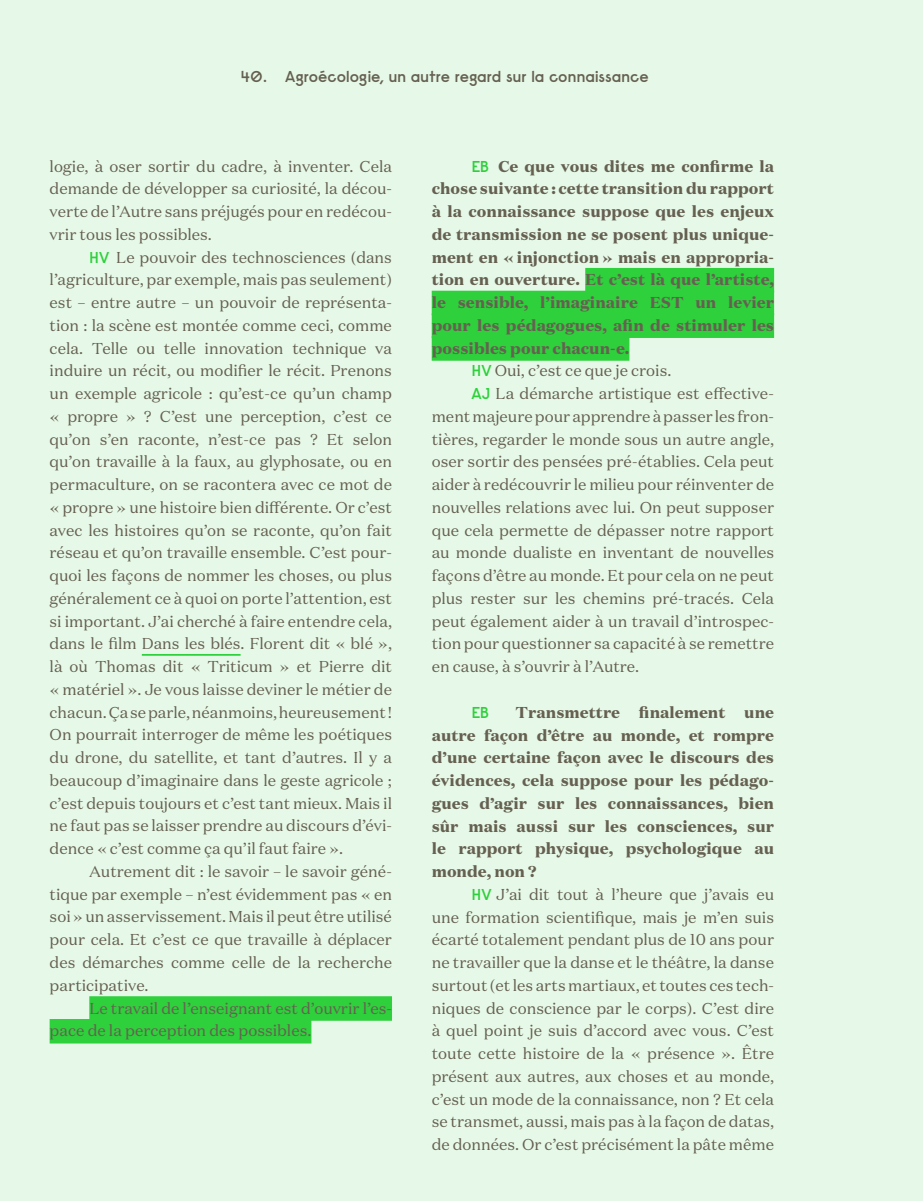
<style>
.page{position:relative;width:923px;height:1201px;background:#fff}
.page>*{position:absolute;margin:0;border:0;box-sizing:border-box;transform-origin:0 0}
.t1{font:15.75px "Domaine Text";color:#666051}
.t2{font:900 15.75px "Domaine Text";color:#666051}
.t3{font:600 15.75px "Raisonne";letter-spacing:-.005em;color:#666051}
.t4{font:600 15.75px "Raisonne";color:#2ed03c}
.s1{font-family:"Raisonne";font-weight:600;color:#2ed03c}
</style>
<div class="page">
<div style="left:0;top:0;width:923px;height:1200px;background:#e6f9e8"></div>
<hr style="left:142px;top:654px;width:99px;height:1px;background:#2ed03c">
<div style="left:89px;top:996px;width:303px;height:24px;background:#2ed03c"></div>
<div style="left:50px;top:1019px;width:261px;height:24px;background:#2ed03c"></div>
<div style="left:585px;top:268px;width:189px;height:24px;background:#2ed03c"></div>
<div style="left:432px;top:291px;width:342px;height:24px;background:#2ed03c"></div>
<div style="left:432px;top:313px;width:342px;height:25px;background:#2ed03c"></div>
<div style="left:432px;top:336px;width:197px;height:25px;background:#2ed03c"></div>
<p class="t3" style="left:241px;top:67px;width:409px">40. Agroécologie, un autre regard sur la connaissance</p>
<p class="t1" style="left:50px;top:156px;width:344px">logie, à oser sortir du cadre, à inventer. Cela</p>
<p class="t1" style="left:50px;top:179px;width:344px">demande de développer sa curiosité, la décou-</p>
<p class="t1" style="left:50px;top:202px;width:344px">verte de l’Autre sans préjugés pour en redécou-</p>
<p class="t1" style="left:50px;top:224px;width:164px">vrir tous les possibles.</p>
<p class="t1" style="left:89px;top:247px;width:304px"><span class="s1">HV</span> Le pouvoir des technosciences (dans</p>
<p class="t1" style="left:50px;top:270px;width:344px">l’agriculture, par exemple, mais pas seulement)</p>
<p class="t1" style="left:50px;top:293px;width:344px">est – entre autre – un pouvoir de représenta-</p>
<p class="t1" style="left:50px;top:315px;width:344px">tion : la scène est montée comme ceci, comme</p>
<p class="t1" style="left:50px;top:338px;width:344px">cela. Telle ou telle innovation technique va</p>
<p class="t1" style="left:50px;top:361px;width:344px">induire un récit, ou modifier le récit. Prenons</p>
<p class="t1" style="left:50px;top:384px;width:344px">un exemple agricole : qu’est-ce qu’un champ</p>
<p class="t1" style="left:50px;top:406px;width:344px">« propre » ? C’est une perception, c’est ce</p>
<p class="t1" style="left:50px;top:429px;width:344px">qu’on s’en raconte, n’est-ce pas ? Et selon</p>
<p class="t1" style="left:50px;top:452px;width:344px">qu’on travaille à la faux, au glyphosate, ou en</p>
<p class="t1" style="left:50px;top:474px;width:344px">permaculture, on se racontera avec ce mot de</p>
<p class="t1" style="left:50px;top:497px;width:344px">« propre » une histoire bien différente. Or c’est</p>
<p class="t1" style="left:50px;top:520px;width:344px">avec les histoires qu’on se raconte, qu’on fait</p>
<p class="t1" style="left:50px;top:543px;width:344px">réseau et qu’on travaille ensemble. C’est pour-</p>
<p class="t1" style="left:50px;top:565px;width:344px">quoi les façons de nommer les choses, ou plus</p>
<p class="t1" style="left:50px;top:588px;width:344px">généralement ce à quoi on porte l’attention, est</p>
<p class="t1" style="left:50px;top:611px;width:344px">si important. J’ai cherché à faire entendre cela,</p>
<p class="t1" style="left:50px;top:634px;width:344px">dans le film Dans les blés. Florent dit « blé »,</p>
<p class="t1" style="left:50px;top:656px;width:344px">là où Thomas dit « Triticum » et Pierre dit</p>
<p class="t1" style="left:50px;top:679px;width:344px">« matériel ». Je vous laisse deviner le métier de</p>
<p class="t1" style="left:50px;top:702px;width:344px">chacun. Ça se parle, néanmoins, heureusement !</p>
<p class="t1" style="left:50px;top:725px;width:344px">On pourrait interroger de même les poétiques</p>
<p class="t1" style="left:50px;top:747px;width:344px">du drone, du satellite, et tant d’autres. Il y a</p>
<p class="t1" style="left:50px;top:770px;width:344px">beaucoup d’imaginaire dans le geste agricole ;</p>
<p class="t1" style="left:50px;top:793px;width:344px">c’est depuis toujours et c’est tant mieux. Mais il</p>
<p class="t1" style="left:50px;top:816px;width:344px">ne faut pas se laisser prendre au discours d’évi-</p>
<p class="t1" style="left:50px;top:838px;width:295px">dence « c’est comme ça qu’il faut faire ».</p>
<p class="t1" style="left:89px;top:861px;width:304px">Autrement dit : le savoir – le savoir géné-</p>
<p class="t1" style="left:50px;top:884px;width:344px">tique par exemple – n’est évidemment pas « en</p>
<p class="t1" style="left:50px;top:907px;width:344px">soi » un asservissement. Mais il peut être utilisé</p>
<p class="t1" style="left:50px;top:929px;width:344px">pour cela. Et c’est ce que travaille à déplacer</p>
<p class="t1" style="left:50px;top:952px;width:344px">des démarches comme celle de la recherche</p>
<p class="t1" style="left:50px;top:975px;width:100px">participative.</p>
<p class="t1" style="left:89px;top:998px;width:304px">Le travail de l’enseignant est d’ouvrir l’es-</p>
<p class="t1" style="left:50px;top:1020px;width:263px">pace de la perception des possibles.</p>
<p class="t2" style="left:471px;top:156px;width:304px"><span class="s1">EB</span> Ce que vous dites me confirme la</p>
<p class="t2" style="left:432px;top:178px;width:344px">chose suivante : cette transition du rapport</p>
<p class="t2" style="left:432px;top:201px;width:344px">à la connaissance suppose que les enjeux</p>
<p class="t2" style="left:432px;top:224px;width:344px">de transmission ne se posent plus unique-</p>
<p class="t2" style="left:432px;top:247px;width:344px">ment en « injonction » mais en appropria-</p>
<p class="t2" style="left:432px;top:269px;width:344px">tion en ouverture. Et c’est là que l’artiste,</p>
<p class="t2" style="left:432px;top:292px;width:344px">le sensible, l’imaginaire EST un levier</p>
<p class="t2" style="left:432px;top:315px;width:344px">pour les pédagogues, afin de stimuler les</p>
<p class="t2" style="left:432px;top:338px;width:199px">possibles pour chacun-e.</p>
<p class="t1" style="left:471px;top:361px;width:201px"><span class="s1">HV</span> Oui, c’est ce que je crois.</p>
<p class="t1" style="left:471px;top:384px;width:304px"><span class="s1">AJ</span> La démarche artistique est effective-</p>
<p class="t1" style="left:432px;top:406px;width:344px">ment majeure pour apprendre à passer les fron-</p>
<p class="t1" style="left:432px;top:429px;width:344px">tières, regarder le monde sous un autre angle,</p>
<p class="t1" style="left:432px;top:452px;width:344px">oser sortir des pensées pré-établies. Cela peut</p>
<p class="t1" style="left:432px;top:475px;width:344px">aider à redécouvrir le milieu pour réinventer de</p>
<p class="t1" style="left:432px;top:497px;width:344px">nouvelles relations avec lui. On peut supposer</p>
<p class="t1" style="left:432px;top:520px;width:344px">que cela permette de dépasser notre rapport</p>
<p class="t1" style="left:432px;top:543px;width:344px">au monde dualiste en inventant de nouvelles</p>
<p class="t1" style="left:432px;top:565px;width:344px">façons d’être au monde. Et pour cela on ne peut</p>
<p class="t1" style="left:432px;top:588px;width:344px">plus rester sur les chemins pré-tracés. Cela</p>
<p class="t1" style="left:432px;top:611px;width:344px">peut également aider à un travail d’introspec-</p>
<p class="t1" style="left:432px;top:634px;width:344px">tion pour questionner sa capacité à se remettre</p>
<p class="t1" style="left:432px;top:656px;width:209px">en cause, à s’ouvrir à l’Autre.</p>
<p class="t4" style="left:471px;top:702px;width:19px">EB</p>
<p class="t2" style="left:515px;top:701px;width:260px">Transmettre finalement une</p>
<p class="t2" style="left:432px;top:724px;width:344px">autre façon d’être au monde, et rompre</p>
<p class="t2" style="left:432px;top:747px;width:344px">d’une certaine façon avec le discours des</p>
<p class="t2" style="left:432px;top:770px;width:344px">évidences, cela suppose pour les pédago-</p>
<p class="t2" style="left:432px;top:792px;width:344px">gues d’agir sur les connaissances, bien</p>
<p class="t2" style="left:432px;top:815px;width:344px">sûr mais aussi sur les consciences, sur</p>
<p class="t2" style="left:432px;top:838px;width:344px">le rapport physique, psychologique au</p>
<p class="t2" style="left:432px;top:861px;width:106px">monde, non ?</p>
<p class="t1" style="left:471px;top:884px;width:304px"><span class="s1">HV</span> J’ai dit tout à l’heure que j’avais eu</p>
<p class="t1" style="left:432px;top:907px;width:344px">une formation scientifique, mais je m’en suis</p>
<p class="t1" style="left:432px;top:930px;width:344px">écarté totalement pendant plus de 10 ans pour</p>
<p class="t1" style="left:432px;top:952px;width:344px">ne travailler que la danse et le théâtre, la danse</p>
<p class="t1" style="left:432px;top:975px;width:344px">surtout (et les arts martiaux, et toutes ces tech-</p>
<p class="t1" style="left:432px;top:998px;width:344px">niques de conscience par le corps). C’est dire</p>
<p class="t1" style="left:432px;top:1021px;width:344px">à quel point je suis d’accord avec vous. C’est</p>
<p class="t1" style="left:432px;top:1043px;width:344px">toute cette histoire de la « présence ». Être</p>
<p class="t1" style="left:432px;top:1066px;width:344px">présent aux autres, aux choses et au monde,</p>
<p class="t1" style="left:432px;top:1089px;width:344px">c’est un mode de la connaissance, non ? Et cela</p>
<p class="t1" style="left:432px;top:1112px;width:344px">se transmet, aussi, mais pas à la façon de datas,</p>
<p class="t1" style="left:432px;top:1134px;width:344px">de données. Or c’est précisément la pâte même</p>
</div>
